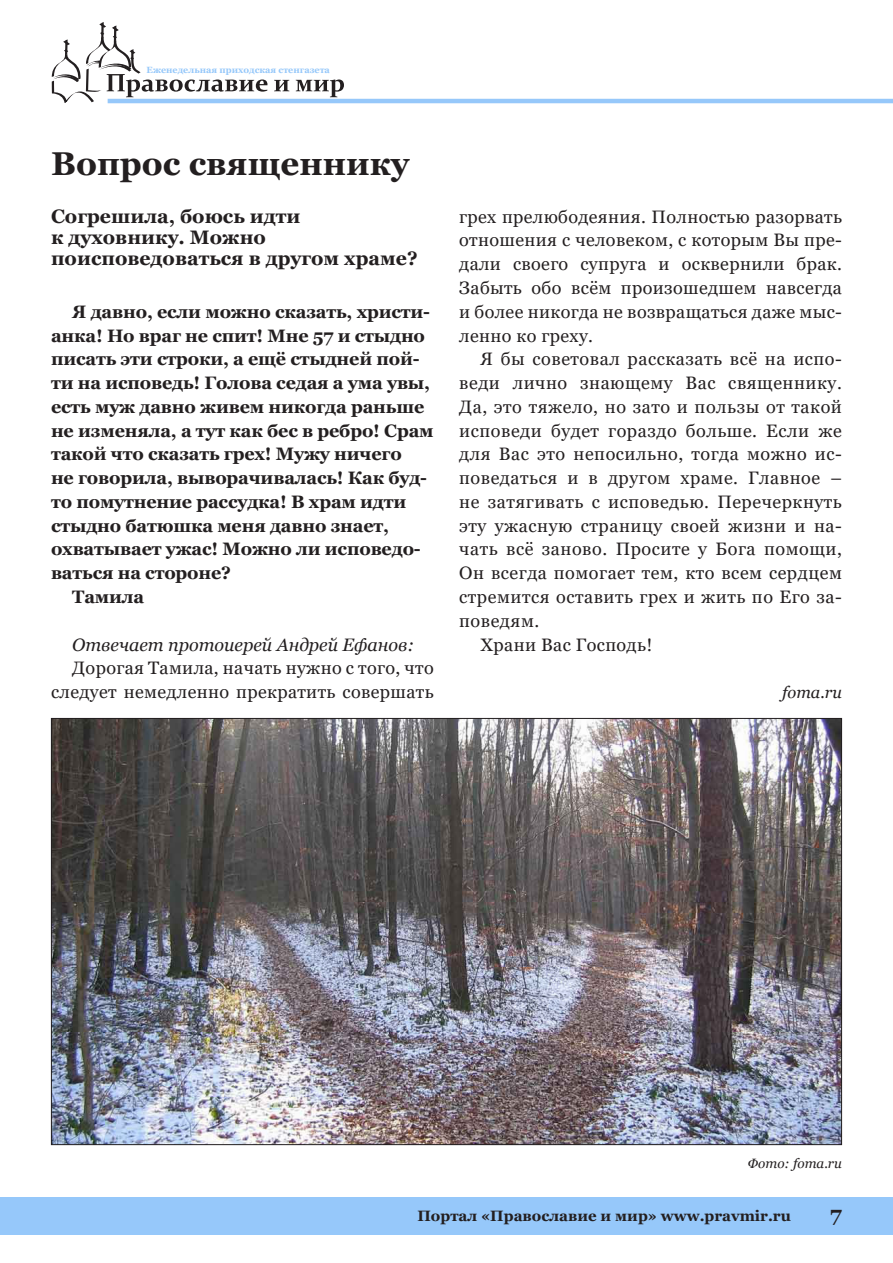
<style>
.page{position:relative;width:893px;height:1263px;background:#fff}
.page>*{position:absolute;margin:0;border:0;box-sizing:border-box;transform-origin:0 0}
.Zagolovok{font:700 33px "Georgia";color:#231f20}
.t1{font:700 21px "Georgia";color:#231f20}
.Podzagolovok{font:700 19.5px/21px "Georgia";color:#231f20}
.Text{font:18px/23.7px "Georgia";letter-spacing:.02em;color:#231f20;text-align:justify}
.text_vopros{font:700 18px/23.7px "Georgia";letter-spacing:-.01em;color:#231f20}
.text_otvechaet{font:italic 18px "Georgia";color:#231f20}
.Bibliography{font:italic 16.5px "Georgia";color:#231f20}
.t2{font:700 15px "Georgia";color:#231f20}
.Podpis_pod_photo{font:italic 13.5px "Georgia";color:#231f20}
.t3{font:700 9px "Georgia";color:#96c8fa}
</style>
<div class="page">
<svg style="left:52px;top:22px;width:215px;height:81px"></svg>
<svg style="left:274px;top:80px;width:15px;height:11px"></svg>
<svg style="left:296px;top:79px;width:48px;height:18px"></svg>
<hr style="left:108px;top:99px;width:785px;height:4px;background:#96c8fa">
<div style="left:0;top:1197px;width:893px;height:37px;background:#96c8fa"></div>
<img style="left:53px;top:720px;width:787px;height:423px">
<p class="t3" style="left:147px;top:64px;width:185px">Еженедельная приходская стенгазета</p>
<p class="Zagolovok" style="left:51px;top:142px;width:360px">Вопрос священнику</p>
<p class="Podzagolovok" style="left:51px;top:205px;width:368px">Согрешила, боюсь идти<br>к духовнику. Можно поисповедоваться в другом храме?</p>
<p class="text_vopros" style="left:51px;top:300px;width:384px;text-indent:21px">Я давно, если можно сказать, христи&shy;анка! Но враг не спит! Мне 57 и стыдно писать эти строки, а ещё стыдней пой&shy;ти на исповедь! Голова седая а ума увы, есть муж давно живем никогда раньше не изменяла, а тут как бес в ребро! Срам такой что сказать грех! Мужу ничего<br>не говорила, выворачивалась! Как буд&shy;то помутнение рассудка! В храм идти стыдно батюшка меня давно знает, охватывает ужас! Можно ли исповедо&shy;ваться на стороне?</p>
<p class="text_vopros" style="left:72px;top:585px;width:74px">Тамила</p>
<p class="text_otvechaet" style="left:72px;top:633px;width:344px">Отвечает протоиерей Андрей Ефанов:</p>
<p class="Text" style="left:51px;top:657px;width:384px;text-align:right">Дорогая Тамила, начать нужно с того, что следует немедленно прекратить совершать</p>
<p class="Text" style="left:459px;top:205px;width:384px">грех прелюбодеяния. Полностью разорвать отношения с человеком, с которым Вы пре&shy;дали своего супруга и осквернили брак.<br>Забыть обо всём произошедшем навсегда и более никогда не возвращаться даже мыс&shy;ленно ко греху.</p>
<p class="Text" style="left:459px;top:348px;width:384px;text-indent:21px">Я бы советовал рассказать всё на испо&shy;веди лично знающему Вас священнику.<br>Да, это тяжело, но зато и пользы от такой исповеди будет гораздо больше. Если же для Вас это непосильно, тогда можно ис&shy;поведаться и в другом храме. Главное – не затягивать с исповедью. Перечеркнуть эту ужасную страницу своей жизни и на&shy;чать всё заново. Просите у Бога помощи, Он всегда помогает тем, кто всем сердцем стремится оставить грех и жить по Его за&shy;поведям.</p>
<p class="Text" style="left:480px;top:633px;width:173px">Храни Вас Господь!</p>
<p class="Bibliography" style="left:782px;top:682px;width:61px">foma.ru</p>
<p class="Podpis_pod_photo" style="left:748px;top:1155px;width:96px">Фото: foma.ru</p>
<p class="t2" style="left:417px;top:1206px;width:375px">Портал «Православие и мир» www.pravmir.ru</p>
<p class="t1" style="left:830px;top:1200px;width:13px">7</p>
</div>
